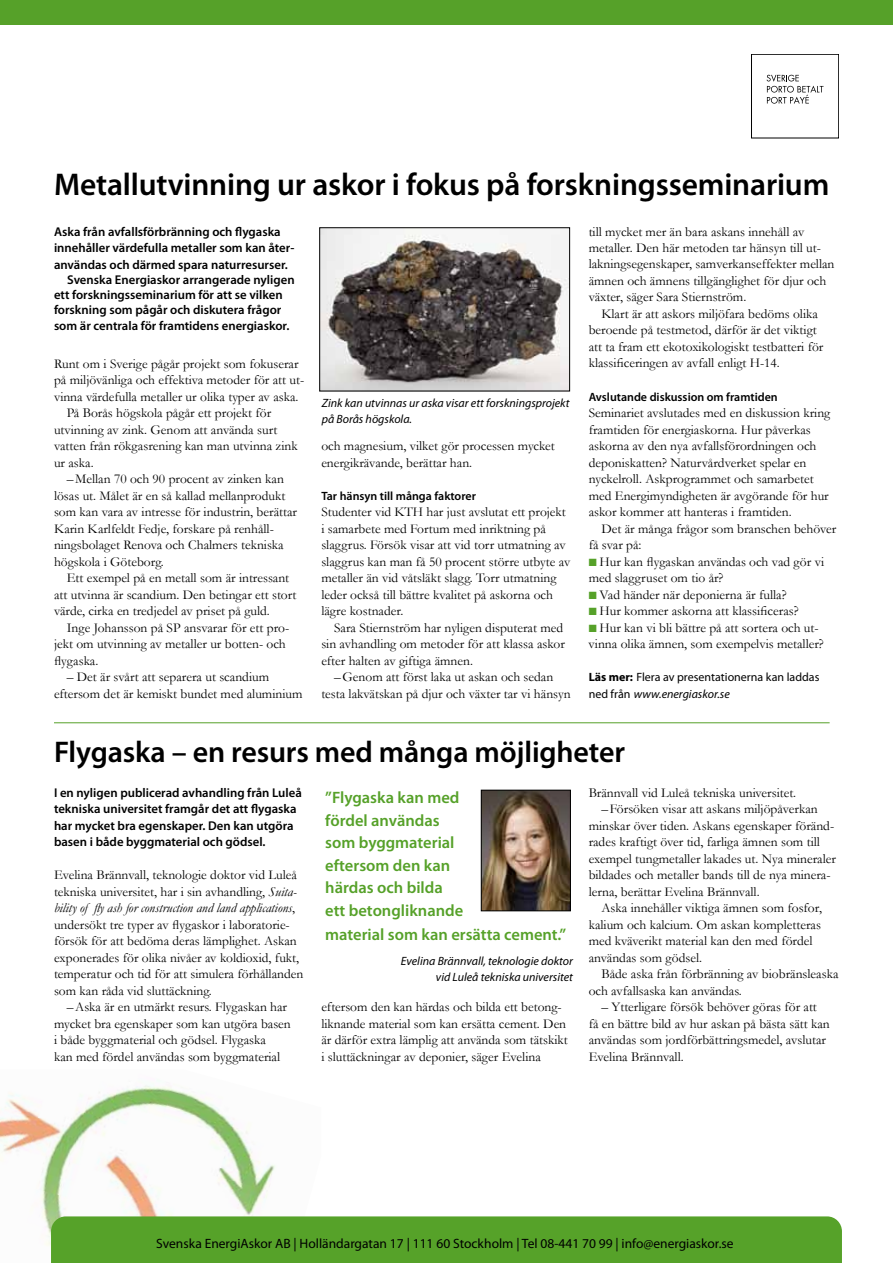
<style>
.page{position:relative;width:893px;height:1263px;background:#fff}
.page>*{position:absolute;margin:0;border:0;box-sizing:border-box;transform-origin:0 0}
.t1{font:600 31.5px "Myriad Pro";letter-spacing:-.005em;color:#000}
.t2{font:600 30px "Myriad Pro";letter-spacing:-.005em;color:#000}
.t3{font:600 16.5px/22.5px "Myriad Pro";color:#56a129}
.t4{font:13.5px/16.5px "Garamond";color:#000}
.t5{font:13.5px "Myriad Pro";color:#000}
.t6{font:600 12.75px/16.5px "Myriad Pro";color:#000}
.t7{font:italic 12px/16.5px "Myriad Pro";color:#000}
.t8{font:12px/16.5px "Myriad Pro";color:#000}
.t9{font:600 12px "Myriad Pro";color:#000}
.s1{color:#56a129}
.s2{font-weight:700}
.s3{font-style:italic}
</style>
<div class="page">
<img style="left:0;top:1085px;width:275px;height:161px">
<div style="left:0;top:0;width:893px;height:24px;background:#56a129"></div>
<div style="left:751px;top:54px;width:87px;height:84px;border:1px solid #000"></div>
<svg style="left:767px;top:75px;width:56px;height:29px"></svg>
<div style="left:51px;top:1216px;width:791px;height:47px;background:#56a229"></div>
<img style="left:321px;top:229px;width:247px;height:160px">
<div style="left:319px;top:227px;width:251px;height:164px;border:1px solid #000"></div>
<hr style="left:54px;top:722px;width:776px;height:1px;background:#56a129">
<img style="left:483px;top:792px;width:86px;height:117px">
<div style="left:481px;top:790px;width:90px;height:121px;border:1px solid #000"></div>
<h1 class="t1" style="left:54px;top:165px;width:777px">Metallutvinning ur askor i fokus på forskningsseminarium</h1>
<p class="t6" style="left:54px;top:223px;width:242px">Aska från avfallsförbränning och flygaska innehåller värdefulla metaller som kan åter&shy;användas och därmed spara naturresurser.</p>
<p class="t6" style="left:54px;top:272px;width:242px;line-height:15.3px;text-indent:13px">Svenska Energiaskor arrangerade nyligen ett forskningsseminarium för att se vilken forskning som pågår och diskutera frågor som är centrala för framtidens energiaskor.</p>
<p class="t4" style="left:54px;top:355px;width:246px">Runt om i Sverige pågår projekt som fokuserar</p>
<p class="t4" style="left:54px;top:371px;width:252px">på miljövänliga och effektiva metoder för att ut-</p>
<p class="t4" style="left:54px;top:388px;width:246px">vinna värdefulla metaller ur olika typer av aska.</p>
<p class="t4" style="left:67px;top:404px;width:206px">På Borås högskola pågår ett projekt för</p>
<p class="t4" style="left:54px;top:421px;width:225px">utvinning av zink. Genom att använda surt</p>
<p class="t4" style="left:54px;top:437px;width:245px">vatten från rökgasrening kan man utvinna zink</p>
<p class="t4" style="left:54px;top:454px;width:41px">ur aska.</p>
<p class="t4" style="left:67px;top:470px;width:219px">–Mellan 70 och 90 procent av zinken kan</p>
<p class="t4" style="left:54px;top:487px;width:233px">lösas ut. Målet är en så kallad mellanprodukt</p>
<p class="t4" style="left:54px;top:503px;width:244px">som kan vara av intresse för industrin, berättar</p>
<p class="t4" style="left:54px;top:520px;width:221px">Karin Karlfeldt Fedje, forskare på renhåll-</p>
<p class="t4" style="left:54px;top:536px;width:231px">ningsbolaget Renova och Chalmers tekniska</p>
<p class="t4" style="left:54px;top:553px;width:111px">högskola i Göteborg.</p>
<p class="t4" style="left:67px;top:569px;width:224px">Ett exempel på en metall som är intressant</p>
<p class="t4" style="left:54px;top:586px;width:244px">att utvinna är scandium. Den betingar ett stort</p>
<p class="t4" style="left:54px;top:602px;width:217px">värde, cirka en tredjedel av priset på guld.</p>
<p class="t4" style="left:67px;top:619px;width:224px">Inge Johansson på SP ansvarar för ett pro-</p>
<p class="t4" style="left:54px;top:635px;width:233px">jekt om utvinning av metaller ur botten- och</p>
<p class="t4" style="left:54px;top:652px;width:46px">flygaska.</p>
<p class="t4" style="left:54px;top:668px;width:250px;text-indent:13px">– Det är svårt att separera ut scandium eftersom det är kemiskt bundet med aluminium</p>
<p class="t7" style="left:322px;top:394px;width:249px">Zink kan utvinnas ur aska visar ett forskningsprojekt på Borås högskola.</p>
<p class="t4" style="left:321px;top:437px;width:235px">och magnesium, vilket gör processen mycket energikrävande, berättar han.</p>
<p class="t9" style="left:321px;top:488px;width:156px">Tar hänsyn till många faktorer</p>
<p class="t4" style="left:321px;top:503px;width:251px">Studenter vid KTH har just avslutat ett projekt i samarbete med Fortum med inriktning på slaggrus. Försök visar att vid torr utmatning av slaggrus kan man få 50 procent större utbyte av metaller än vid våtsläkt slagg. Torr utmatning leder också till bättre kvalitet på askorna och lägre kostnader.</p>
<p class="t4" style="left:321px;top:619px;width:245px;text-indent:13px">Sara Stiernström har nyligen disputerat med sin avhandling om metoder för att klassa askor efter halten av giftiga ämnen.</p>
<p class="t4" style="left:321px;top:668px;width:251px;text-align:center">–Genom att först laka ut askan och sedan<br>testa lakvätskan på djur och växter tar vi hänsyn</p>
<p class="t4" style="left:589px;top:223px;width:247px">till mycket mer än bara askans innehåll av metaller. Den här metoden tar hänsyn till ut&shy;lakningsegenskaper, samverkanseffekter mellan ämnen och ämnens tillgänglighet för djur och växter, säger Sara Stiernström.</p>
<p class="t4" style="left:589px;top:305px;width:236px;text-indent:13px">Klart är att askors miljöfara bedöms olika beroende på testmetod, därför är det viktigt att ta fram ett ekotoxikologiskt testbatteri för klassificeringen av avfall enligt H-14.</p>
<p class="t9" style="left:589px;top:389px;width:191px">Avslutande diskussion om framtiden</p>
<p class="t4" style="left:589px;top:404px;width:243px">Seminariet avslutades med en diskussion kring framtiden för energiaskorna. Hur påverkas askorna av den nya avfallsförordningen och deponiskatten? Naturvårdverket spelar en nyckelroll. Askprogrammet och samarbetet med Energimyndigheten är avgörande för hur askor kommer att hanteras i framtiden.</p>
<p class="t4" style="left:589px;top:520px;width:249px;text-indent:13px">Det är många frågor som branschen behöver få svar på:</p>
<p class="t4" style="left:589px;top:553px;width:237px"><span class="s1">■</span> Hur kan flygaskan användas och vad gör vi med slaggruset om tio år?</p>
<p class="t4" style="left:589px;top:586px;width:199px"><span class="s1">■</span> Vad händer när deponierna är fulla?</p>
<p class="t4" style="left:589px;top:602px;width:211px"><span class="s1">■</span> Hur kommer askorna att klassificeras?</p>
<p class="t4" style="left:589px;top:619px;width:237px"><span class="s1">■</span> Hur kan vi bli bättre på att sortera och ut&shy;vinna olika ämnen, som exempelvis metaller?</p>
<p class="t8" style="left:589px;top:669px;width:232px"><span class="s2">Läs mer:</span> Flera av presentationerna kan laddas ned från <span class="s3">www.energiaskor.se</span></p>
<h2 class="t2" style="left:54px;top:733px;width:573px">Flygaska – en resurs med många möjligheter</h2>
<p class="t6" style="left:54px;top:784px;width:249px">I en nyligen publicerad avhandling från Luleå tekniska universitet framgår det att flygaska har mycket bra egenskaper. Den kan utgöra basen i både byggmaterial och gödsel.</p>
<p class="t4" style="left:54px;top:866px;width:251px">Evelina Brännvall, teknologie doktor vid Luleå tekniska universitet, har i sin avhandling, <span class="s3">Suita&shy;bility of fly ash for construction and land applications</span>, undersökt tre typer av flygaskor i laboratorie&shy;försök för att bedöma deras lämplighet. Askan exponerades för olika nivåer av koldioxid, fukt, temperatur och tid för att simulera förhållanden som kan råda vid sluttäckning.</p>
<p class="t4" style="left:54px;top:998px;width:238px;text-indent:13px">–Aska är en utmärkt resurs. Flygaskan har mycket bra egenskaper som kan utgöra basen i både byggmaterial och gödsel. Flygaska<br>kan med fördel användas som byggmaterial</p>
<p class="t4" style="left:321px;top:998px;width:248px">eftersom den kan härdas och bilda ett betong&shy;liknande material som kan ersätta cement. Den är därför extra lämplig att använda som tätskikt i sluttäckningar av deponier, säger Evelina</p>
<p class="t3" style="left:325px;top:786px;width:140px">”Flygaska kan med fördel användas som byggmaterial eftersom den kan härdas och bilda ett betongliknande</p>
<p class="t3" style="left:325px;top:923px;width:242px">material som kan ersätta cement.”</p>
<p class="t7" style="left:401px;top:952px;width:174px;text-align:right">Evelina Brännvall, teknologie doktor vid Luleå tekniska universitet</p>
<p class="t4" style="left:589px;top:784px;width:209px">Brännvall vid Luleå tekniska universitet.</p>
<p class="t4" style="left:601px;top:800px;width:218px">–Försöken visar att askans miljöpåverkan</p>
<p class="t4" style="left:589px;top:817px;width:247px">minskar över tiden. Askans egenskaper föränd-</p>
<p class="t4" style="left:589px;top:833px;width:233px">rades kraftigt över tid, farliga ämnen som till</p>
<p class="t4" style="left:589px;top:850px;width:249px">exempel tungmetaller lakades ut. Nya mineraler</p>
<p class="t4" style="left:589px;top:866px;width:243px">bildades och metaller bands till de nya minera-</p>
<p class="t4" style="left:589px;top:883px;width:172px">lerna, berättar Evelina Brännvall.</p>
<p class="t4" style="left:601px;top:899px;width:222px">Aska innehåller viktiga ämnen som fosfor,</p>
<p class="t4" style="left:589px;top:916px;width:234px">kalium och kalcium. Om askan kompletteras</p>
<p class="t4" style="left:589px;top:932px;width:225px">med kväverikt material kan den med fördel</p>
<p class="t4" style="left:589px;top:949px;width:115px">användas som gödsel.</p>
<p class="t4" style="left:601px;top:965px;width:239px">Både aska från förbränning av biobränsleaska</p>
<p class="t4" style="left:589px;top:982px;width:155px">och avfallsaska kan användas.</p>
<p class="t4" style="left:589px;top:998px;width:243px;text-indent:13px">– Ytterligare försök behöver göras för att få en bättre bild av hur askan på bästa sätt kan användas som jordförbättringsmedel, avslutar Evelina Brännvall.</p>
<p class="t5" style="left:156px;top:1235px;width:579px">Svenska EnergiAskor AB | Holländargatan 17 | 111 60 Stockholm | Tel 08-441 70 99 | info@energiaskor.se</p>
</div>
